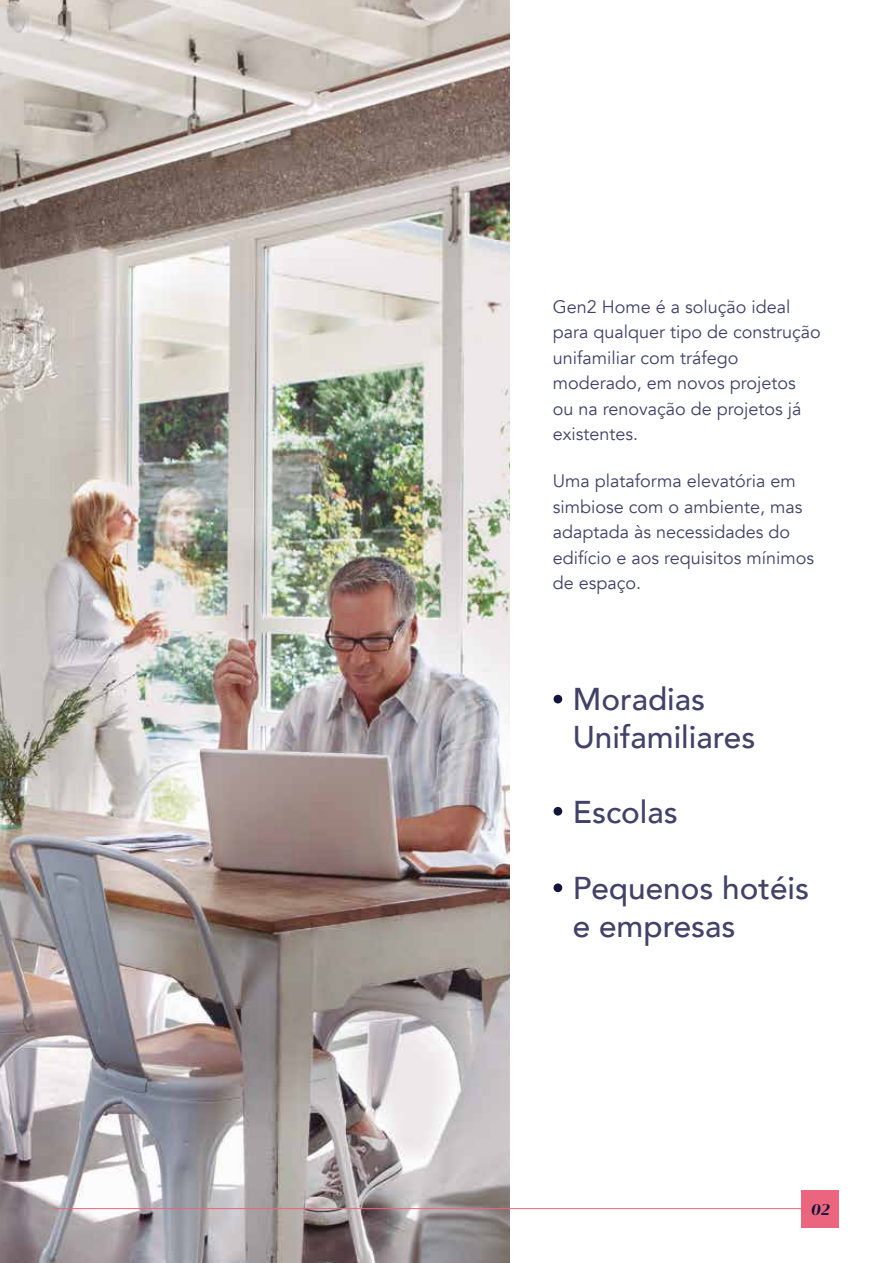
<style>
.page{position:relative;width:893px;height:1263px;background:#fff}
.page>*{position:absolute;margin:0;border:0;box-sizing:border-box;transform-origin:0 0}
.t1{font:500 31.5px/37.8px "Avenir";color:#424168}
.t2{font:18px/25.5px "Avenir";color:#424168}
.t3{font:italic 700 18px "Grifo M";color:#14133b}
</style>
<div class="page">
<img style="left:0;top:0;width:510px;height:1263px">
<hr style="left:54px;top:1208px;width:785px;height:1px;background:#ec657e">
<div style="left:801px;top:1190px;width:38px;height:37px;background:#ec657e"></div>
<div style="left:554px;top:695px;width:8px;height:8px;background:#14133b;border-radius:50%"></div>
<div style="left:554px;top:807px;width:8px;height:9px;background:#14133b;border-radius:50%"></div>
<div style="left:554px;top:883px;width:8px;height:9px;background:#14133b;border-radius:50%"></div>
<p class="t2" style="left:553px;top:294px;width:269px">Gen2 Home é a solução ideal para qualquer tipo de construção unifamiliar com tráfego moderado, em novos projetos ou na renovação de projetos já existentes.</p>
<p class="t2" style="left:553px;top:468px;width:263px">Uma plataforma elevatória em simbiose com o ambiente, mas adaptada às necessidades do edifício e aos requisitos mínimos de espaço.</p>
<h1 class="t1" style="left:573px;top:678px;width:184px">Moradias<br>Unifamiliares</h1>
<h1 class="t1" style="left:573px;top:792px;width:107px">Escolas</h1>
<h1 class="t1" style="left:573px;top:867px;width:238px">Pequenos hotéis e empresas</h1>
<p class="t3" style="left:811px;top:1201px;width:20px">02</p>
</div>
